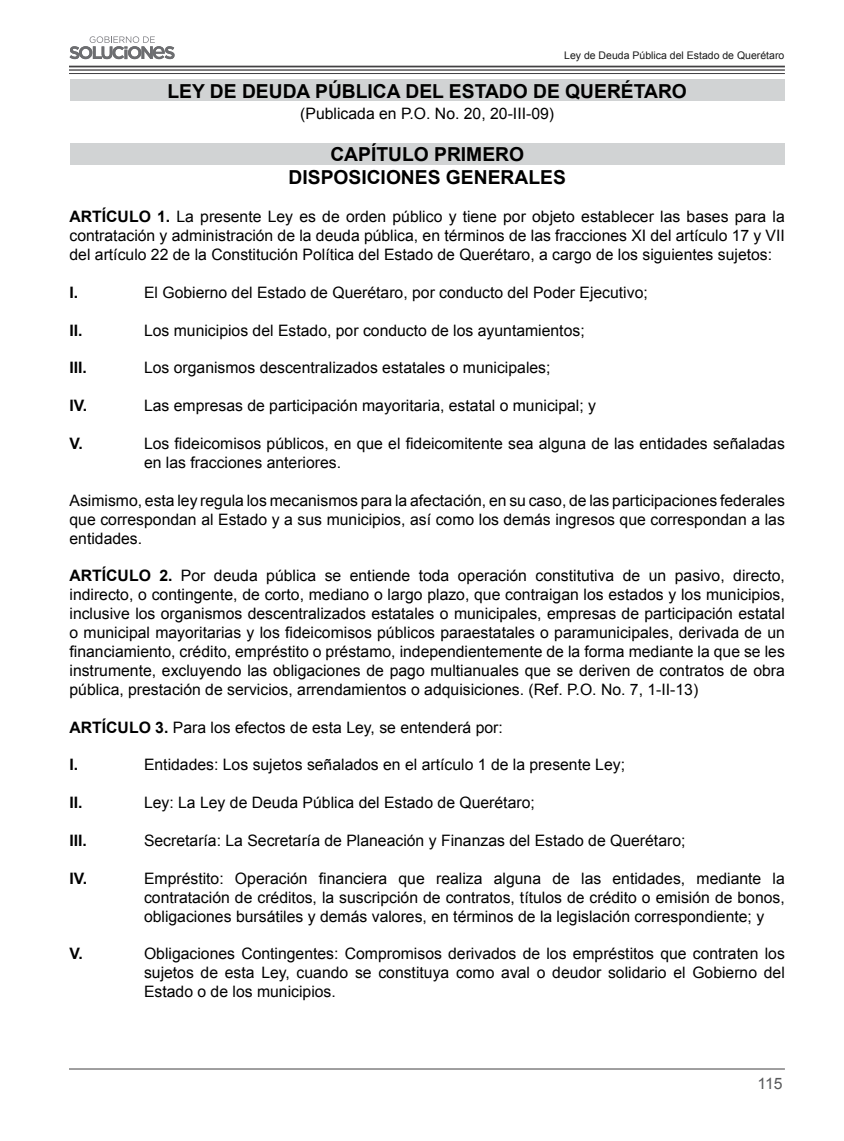
<style>
.page{position:relative;width:844px;height:1141px;background:#fff}
.page>*{position:absolute;margin:0;border:0;box-sizing:border-box;transform-origin:0 0}
.t1{font:700 19.25px/23.1px "Arial";color:#000;text-align:center}
.t2{font:15.75px/18.9px "Arial";color:#000;text-align:justify}
.t3{font:700 15.75px "Arial";color:#000}
.t4{font:15.75px "Arial";color:#58595b}
.t5{font:10.5px "Arial";color:#1a1a1a}
.s1{font-weight:700}
</style>
<div class="page">
<hr style="left:69px;top:66px;width:715px;height:1px;background:#414042">
<hr style="left:69px;top:69px;width:715px;height:2px;background:#414042">
<hr style="left:69px;top:73px;width:715px;height:1px;background:#414042">
<hr style="left:69px;top:1069px;width:715px;height:1px;background:#414042">
<svg style="left:69px;top:36px;width:105px;height:23px"></svg>
<div style="left:70px;top:80px;width:714px;height:21px;background:#d1d3d4"></div>
<div style="left:70px;top:143px;width:714px;height:22px;background:#d1d3d4"></div>
<p class="t5" style="left:564px;top:48px;width:222px">Ley de Deuda Pública del Estado de Querétaro</p>
<p class="t1" style="left:167px;top:81px;width:521px">LEY DE DEUDA PÚBLICA DEL ESTADO DE QUERÉTARO</p>
<p class="t2" style="left:300px;top:105px;width:255px">(Publicada en P.O. No. 20, 20-III-09)</p>
<p class="t1" style="left:288px;top:144px;width:279px">CAPÍTULO PRIMERO<br>DISPOSICIONES GENERALES</p>
<p class="t2" style="left:69px;top:207px;width:716px"><span class="s1">ARTÍCULO 1.</span> La presente Ley es de orden público y tiene por objeto establecer las bases para la contratación y administración de la deuda pública, en términos de las fracciones XI del artículo 17 y VII del artículo 22 de la Constitución Política del Estado de Querétaro, a cargo de los siguientes sujetos:</p>
<p class="t3" style="left:69px;top:282px;width:10px">I.</p>
<p class="t2" style="left:144px;top:283px;width:505px">El Gobierno del Estado de Querétaro, por conducto del Poder Ejecutivo;</p>
<p class="t3" style="left:69px;top:320px;width:15px">II.</p>
<p class="t2" style="left:144px;top:321px;width:442px">Los municipios del Estado, por conducto de los ayuntamientos;</p>
<p class="t3" style="left:69px;top:358px;width:19px">III.</p>
<p class="t2" style="left:144px;top:359px;width:408px">Los organismos descentralizados estatales o municipales;</p>
<p class="t3" style="left:69px;top:395px;width:19px">IV.</p>
<p class="t2" style="left:144px;top:396px;width:453px">Las empresas de participación mayoritaria, estatal o municipal; y</p>
<p class="t3" style="left:69px;top:433px;width:15px">V.</p>
<p class="t2" style="left:144px;top:434px;width:642px">Los fideicomisos públicos, en que el fideicomitente sea alguna de las entidades señaladas en las fracciones anteriores.</p>
<p class="t2" style="left:69px;top:491px;width:716px">Asimismo, esta ley regula los mecanismos para la afectación, en su caso, de las participaciones federales que correspondan al Estado y a sus municipios, así como los demás ingresos que correspondan a las entidades.</p>
<p class="t2" style="left:69px;top:567px;width:716px"><span class="s1">ARTÍCULO 2.</span> Por deuda pública se entiende toda operación constitutiva de un pasivo, directo, indirecto, o contingente, de corto, mediano o largo plazo, que contraigan los estados y los municipios, inclusive los organismos descentralizados estatales o municipales, empresas de participación estatal o municipal mayoritarias y los fideicomisos públicos paraestatales o paramunicipales, derivada de un financiamiento, crédito, empréstito o préstamo, independientemente de la forma mediante la que se les instrumente, excluyendo las obligaciones de pago multianuales que se deriven de contratos de obra pública, prestación de servicios, arrendamientos o adquisiciones. (Ref. P.O. No. 7, 1-II-13)</p>
<p class="t2" style="left:69px;top:718px;width:435px"><span class="s1">ARTÍCULO 3.</span> Para los efectos de esta Ley, se entenderá por:</p>
<p class="t3" style="left:69px;top:754px;width:10px">I.</p>
<p class="t2" style="left:144px;top:756px;width:482px">Entidades: Los sujetos señalados en el artículo 1 de la presente Ley;</p>
<p class="t3" style="left:69px;top:792px;width:15px">II.</p>
<p class="t2" style="left:144px;top:793px;width:392px">Ley: La Ley de Deuda Pública del Estado de Querétaro;</p>
<p class="t3" style="left:69px;top:830px;width:19px">III.</p>
<p class="t2" style="left:144px;top:831px;width:543px">Secretaría: La Secretaría de Planeación y Finanzas del Estado de Querétaro;</p>
<p class="t3" style="left:69px;top:868px;width:19px">IV.</p>
<p class="t2" style="left:144px;top:869px;width:642px">Empréstito: Operación financiera que realiza alguna de las entidades, mediante la contratación de créditos, la suscripción de contratos, títulos de crédito o emisión de bonos, obligaciones bursátiles y demás valores, en términos de la legislación correspondiente; y</p>
<p class="t3" style="left:69px;top:943px;width:15px">V.</p>
<p class="t2" style="left:144px;top:945px;width:642px">Obligaciones Contingentes: Compromisos derivados de los empréstitos que contraten los sujetos de esta Ley, cuando se constituya como aval o deudor solidario el Gobierno del Estado o de los municipios.</p>
<p class="t4" style="left:757px;top:1073px;width:27px">115</p>
</div>
